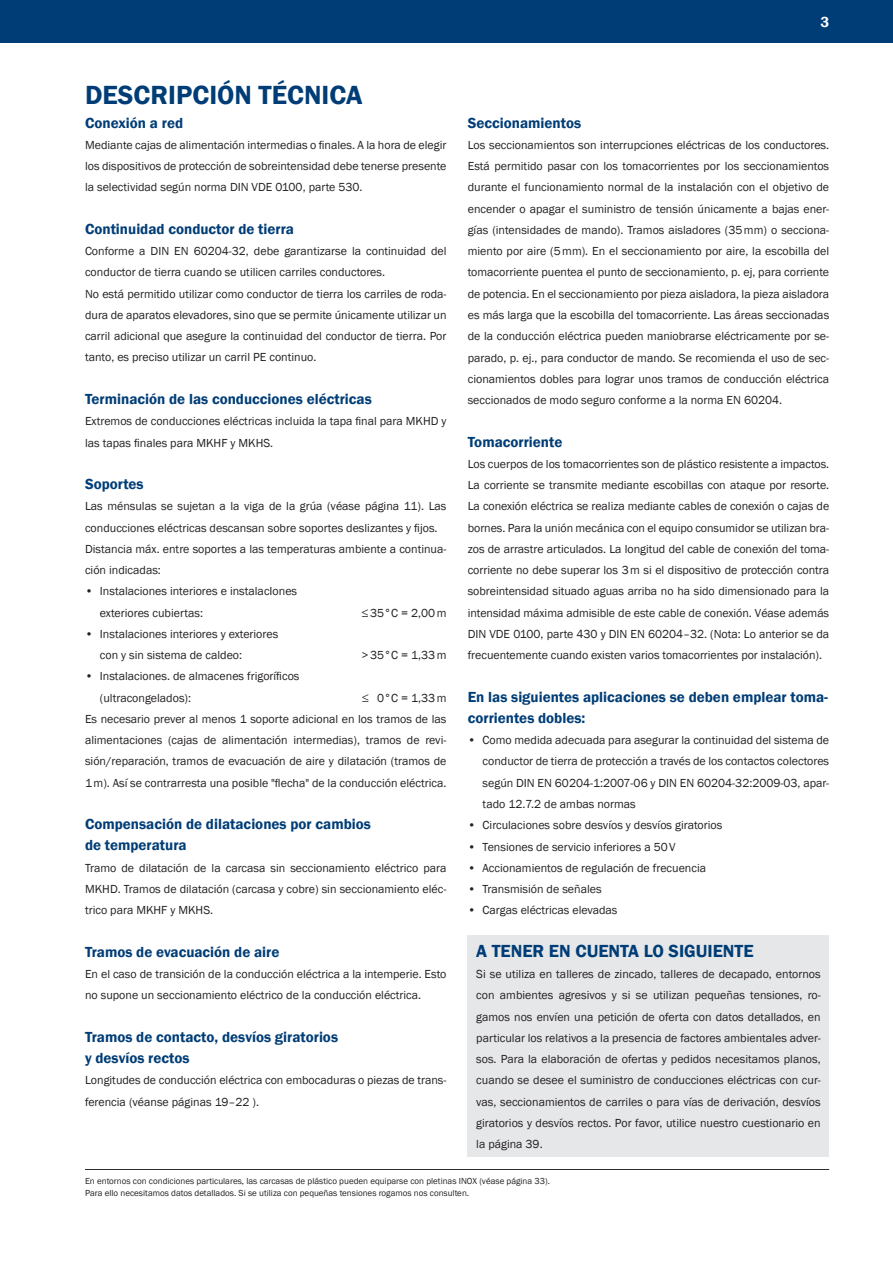
<style>
.page{position:relative;width:893px;height:1263px;background:#fff}
.page>*{position:absolute;margin:0;border:0;box-sizing:border-box;transform-origin:0 0}
.t1{font:600 27px "Franklin Gothic";color:#003d76}
.t2{font:600 18px "Franklin Gothic";color:#003d76}
.t3{font:600 15px/21.3px "Franklin Gothic";color:#003d76}
.t4{font:600 15px "Franklin Gothic";color:#fff}
.t5{font:12px/21.3px "Franklin Gothic";color:#231f20}
.t6{font:9px/12px "Franklin Gothic";color:#231f20}
</style>
<div class="page">
<div style="left:0;top:0;width:893px;height:43px;background:#003d76"></div>
<hr style="left:85px;top:1169px;width:744px;height:1px;background:#231f20">
<div style="left:468px;top:935px;width:361px;height:222px;background:#e6e7e9"></div>
<h1 class="t1" style="left:85px;top:78px;width:279px">DESCRIPCIÓN TÉCNICA</h1>
<p class="t3" style="left:85px;top:112px;width:100px">Conexión a red</p>
<p class="t5" style="left:85px;top:134px;width:363px;text-align:justify">Mediante cajas de alimentación intermedias o finales. A la hora de elegir los dispositivos de protección de sobreintensidad debe tenerse presente la selectividad según norma DIN VDE 0100, parte 530.</p>
<p class="t3" style="left:85px;top:218px;width:211px">Continuidad conductor de tierra</p>
<p class="t5" style="left:85px;top:241px;width:363px">Conforme a DIN EN 60204-32, debe garantizarse la continuidad del conductor de tierra cuando se utilicen carriles conductores.<br>No está permitido utilizar como conductor de tierra los carriles de roda&shy;dura de aparatos elevadores, sino que se permite únicamente utilizar un carril adicional que asegure la continuidad del conductor de tierra. Por tanto, es preciso utilizar un carril PE continuo.</p>
<p class="t3" style="left:85px;top:388px;width:288px">Terminación de las conducciones eléctricas</p>
<p class="t5" style="left:85px;top:411px;width:363px">Extremos de conducciones eléctricas incluida la tapa final para MKHD y las tapas finales para MKHF y MKHS.</p>
<p class="t3" style="left:85px;top:473px;width:60px">Soportes</p>
<p class="t5" style="left:85px;top:496px;width:363px">Las ménsulas se sujetan a la viga de la grúa (véase página 11). Las conducciones eléctricas descansan sobre soportes deslizantes y fijos.<br>Distancia máx. entre soportes a las temperaturas ambiente a continua&shy;ción indicadas:</p>
<p class="t5" style="left:100px;top:581px;width:199px;text-indent:-15px">• Instalaciones interiores e instalacIones exteriores cubiertas:</p>
<p class="t5" style="left:362px;top:602px;width:86px">≤35°C = 2,00m</p>
<p class="t5" style="left:100px;top:623px;width:180px;text-indent:-15px">• Instalaciones interiores y exteriores con y sin sistema de caldeo:</p>
<p class="t5" style="left:362px;top:645px;width:86px">&gt;35°C = 1,33m</p>
<p class="t5" style="left:100px;top:666px;width:201px;text-indent:-15px">• Instalaciones. de almacenes frigoríficos (ultracongelados):</p>
<p class="t5" style="left:85px;top:687px;width:363px;text-align:justify;text-indent:277px">≤ 0°C = 1,33m Es necesario prever al menos 1 soporte adicional en los tramos de las alimentaciones (cajas de alimentación intermedias), tramos de revi&shy;sión/reparación, tramos de evacuación de aire y dilatación (tramos de 1m). Así se contrarresta una posible "flecha" de la conducción eléctrica.</p>
<p class="t3" style="left:85px;top:814px;width:287px">Compensación de dilataciones por cambios de temperatura</p>
<p class="t5" style="left:85px;top:857px;width:363px;text-align:justify">Tramo de dilatación de la carcasa sin seccionamiento eléctrico para MKHD. Tramos de dilatación (carcasa y cobre) sin seccionamiento eléc&shy;trico para MKHF y MKHS.</p>
<p class="t3" style="left:85px;top:941px;width:196px">Tramos de evacuación de aire</p>
<p class="t5" style="left:85px;top:964px;width:363px">En el caso de transición de la conducción eléctrica a la intemperie. Esto no supone un seccionamiento eléctrico de la conducción eléctrica.</p>
<p class="t3" style="left:85px;top:1026px;width:255px">Tramos de contacto, desvíos giratorios y desvíos rectos</p>
<p class="t5" style="left:85px;top:1070px;width:363px">Longitudes de conducción eléctrica con embocaduras o piezas de trans&shy;ferencia (véanse páginas 19–22 ).</p>
<p class="t4" style="left:820px;top:12px;width:10px">3</p>
<p class="t3" style="left:468px;top:112px;width:115px">Seccionamientos</p>
<p class="t5" style="left:468px;top:134px;width:363px;text-align:justify">Los seccionamientos son interrupciones eléctricas de los conductores.<br>Está permitido pasar con los tomacorrientes por los seccionamientos durante el funcionamiento normal de la instalación con el objetivo de encender o apagar el suministro de tensión únicamente a bajas ener&shy;gías (intensidades de mando). Tramos aisladores (35mm) o secciona&shy;miento por aire (5mm). En el seccionamiento por aire, la escobilla del tomacorriente puentea el punto de seccionamiento, p. ej, para corriente de potencia. En el seccionamiento por pieza aisladora, la pieza aisladora es más larga que la escobilla del tomacorriente. Las áreas seccionadas de la conducción eléctrica pueden maniobrarse eléctricamente por se&shy;parado, p. ej., para conductor de mando. Se recomienda el uso de sec&shy;cionamientos dobles para lograr unos tramos de conducción eléctrica seccionados de modo seguro conforme a la norma EN 60204.</p>
<p class="t3" style="left:468px;top:431px;width:96px">Tomacorriente</p>
<p class="t5" style="left:468px;top:453px;width:363px;text-align:justify">Los cuerpos de los tomacorrientes son de plástico resistente a impactos.<br>La corriente se transmite mediante escobillas con ataque por resorte.<br>La conexión eléctrica se realiza mediante cables de conexión o cajas de bornes. Para la unión mecánica con el equipo consumidor se utilizan bra&shy;zos de arrastre articulados. La longitud del cable de conexión del toma&shy;corriente no debe superar los 3m si el dispositivo de protección contra sobreintensidad situado aguas arriba no ha sido dimensionado para la intensidad máxima admisible de este cable de conexión. Véase además DIN VDE 0100, parte 430 y DIN EN 60204–32. (Nota: Lo anterior se da frecuentemente cuando existen varios tomacorrientes por instalación).</p>
<p class="t3" style="left:468px;top:686px;width:362px">En las siguientes aplicaciones se deben emplear toma&shy;corrientes dobles:</p>
<p class="t5" style="left:483px;top:730px;width:348px;text-align:justify;text-indent:-15px">• Como medida adecuada para asegurar la continuidad del sistema de conductor de tierra de protección a través de los contactos colectores según DIN EN 60204-1:2007-06 y DIN EN 60204-32:2009-03, apar&shy;tado 12.7.2 de ambas normas</p>
<p class="t5" style="left:468px;top:815px;width:256px">• Circulaciones sobre desvíos y desvíos giratorios</p>
<p class="t5" style="left:468px;top:836px;width:209px">• Tensiones de servicio inferiores a 50V</p>
<p class="t5" style="left:468px;top:857px;width:240px">• Accionamientos de regulación de frecuencia</p>
<p class="t5" style="left:468px;top:879px;width:135px">• Transmisión de señales</p>
<p class="t5" style="left:468px;top:900px;width:151px">• Cargas eléctricas elevadas</p>
<h2 class="t2" style="left:476px;top:939px;width:279px">A TENER EN CUENTA LO SIGUIENTE</h2>
<p class="t5" style="left:476px;top:964px;width:346px;text-align:justify">Si se utiliza en talleres de zincado, talleres de decapado, entornos con ambientes agresivos y si se utilizan pequeñas tensiones, ro&shy;gamos nos envíen una petición de oferta con datos detallados, en particular los relativos a la presencia de factores ambientales adver&shy;sos. Para la elaboración de ofertas y pedidos necesitamos planos, cuando se desee el suministro de conducciones eléctricas con cur&shy;vas, seccionamientos de carriles o para vías de derivación, desvíos giratorios y desvíos rectos. Por favor, utilice nuestro cuestionario en la página 39.</p>
<p class="t6" style="left:85px;top:1175px;width:466px">En entornos con condiciones particulares, las carcasas de plástico pueden equiparse con pletinas INOX (véase página 33).<br>Para ello necesitamos datos detallados. Si se utiliza con pequeñas tensiones rogamos nos consulten.</p>
</div>
